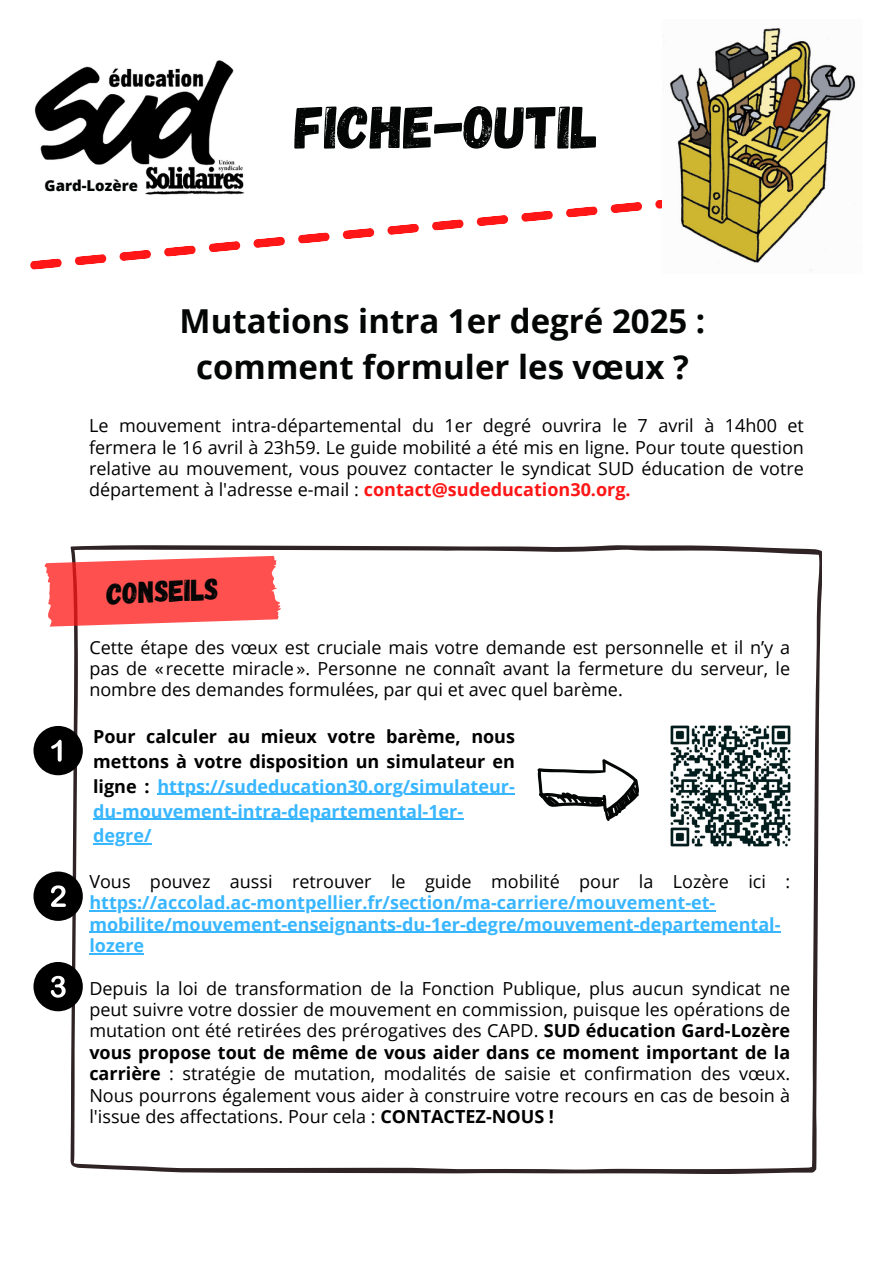
<style>
.page{position:relative;width:894px;height:1264px;background:#fff}
.page>*{position:absolute;margin:0;border:0;box-sizing:border-box;transform-origin:0 0}
.t1{font:60px "Gagalin";color:#040606}
.t2{font:700 33px/46.2px "Open Sans";color:#040606;text-align:center}
.t3{font:30px "Gagalin";color:#040606}
.t4{font:18px/21.3px "Open Sans";color:#000;text-align:justify}
.t5{font:700 18px/21.3px "Open Sans";color:#38b6ff}
.t6{font:700 18px/24.8px "Open Sans";color:#000;text-align:justify}
.t7{font:800 15px "Open Sans";color:#040606}
.s1{font-weight:700;color:#ff1616}
.s2{color:#38b6ff}
.s3{font-weight:700}
</style>
<div class="page">
<svg style="left:30px;top:199px;width:632px;height:71px"></svg>
<img style="left:662px;top:28px;width:194px;height:243px">
<svg style="left:70px;top:545px;width:752px;height:629px"></svg>
<svg style="left:45px;top:556px;width:236px;height:70px;background:#fe6565"></svg>
<hr style="left:89px;top:910px;width:626px;height:1px;background:#38b6ff">
<hr style="left:89px;top:931px;width:692px;height:1px;background:#38b6ff">
<hr style="left:89px;top:953px;width:55px;height:1px;background:#38b6ff">
<svg style="left:525px;top:724px;width:122px;height:122px"></svg>
<div style="left:33px;top:726px;width:50px;height:49px;background:#000;border-radius:50%"></div>
<svg style="left:51px;top:739px;width:11px;height:22px"></svg>
<div style="left:33px;top:871px;width:50px;height:49px;background:#000;border-radius:50%"></div>
<svg style="left:51px;top:885px;width:15px;height:21px"></svg>
<div style="left:33px;top:961px;width:50px;height:50px;background:#000;border-radius:50%"></div>
<svg style="left:51px;top:975px;width:15px;height:22px"></svg>
<img style="left:34px;top:60px;width:210px;height:135px">
<img style="left:669px;top:726px;width:121px;height:120px">
<hr style="left:157px;top:794px;width:358px;height:1px;background:#38b6ff">
<hr style="left:93px;top:818px;width:370px;height:1px;background:#38b6ff">
<hr style="left:93px;top:843px;width:58px;height:1px;background:#38b6ff">
<p class="t7" style="left:45px;top:175px;width:95px">Gard-Lozère</p>
<h5 class="t1" style="left:295px;top:88px;width:304px">FICHE-OUTIL</h5>
<h5 class="t2" style="left:179px;top:297px;width:527px">Mutations intra 1er degré 2025 : comment formuler les vœux ?</h5>
<h2 class="t4" style="left:89px;top:414px;width:716px">Le mouvement intra-départemental du 1er degré ouvrira le 7 avril à 14h00 et fermera le 16 avril à 23h59. Le guide mobilité a été mis en ligne. Pour toute question relative au mouvement, vous pouvez contacter le syndicat SUD éducation de votre département à l'adresse e-mail : <span class="s1">contact@sudeducation30.org.</span></h2>
<h5 class="t3" style="left:105px;top:574px;width:114px;rotate:-3deg">CONSEILS</h5>
<p class="t4" style="left:89px;top:636px;width:702px">Cette étape des vœux est cruciale mais votre demande est personnelle et il n’y a pas de « recette miracle». Personne ne connaît avant la fermeture du serveur, le nombre des demandes formulées, par qui et avec quel barème.</p>
<h5 class="t6" style="left:93px;top:724px;width:423px">Pour calculer au mieux votre barème, nous mettons à votre disposition un simulateur en ligne : <span class="s2">https://sudeducation30.org/simulateur-</span></h5>
<p class="t5" style="left:93px;top:800px;width:371px">du-mouvement-intra-departemental-1er-</p>
<p class="t5" style="left:93px;top:824px;width:60px">degre/</p>
<p class="t4" style="left:89px;top:870px;width:702px">Vous pouvez aussi retrouver le guide mobilité pour la Lozère ici :</p>
<p class="t5" style="left:89px;top:891px;width:627px">https://accolad.ac-montpellier.fr/section/ma-carriere/mouvement-et-</p>
<h1 class="t5" style="left:89px;top:912px;width:692px">mobilite/mouvement-enseignants-du-1er-degre/mouvement-departemental&shy;lozere</h1>
<h1 class="t4" style="left:89px;top:977px;width:702px">Depuis la loi de transformation de la Fonction Publique, plus aucun syndicat ne peut suivre votre dossier de mouvement en commission, puisque les opérations de</h1>
<p class="t4" style="left:89px;top:1019px;width:702px">mutation ont été retirées des prérogatives des CAPD. <span class="s3">SUD éducation Gard-Lozère vous propose tout de même de vous aider dans ce moment important de la carrière</span> : stratégie de mutation, modalités de saisie et confirmation des vœux.<br>Nous pourrons également vous aider à construire votre recours en cas de besoin à l'issue des affectations. Pour cela : <span class="s3">CONTACTEZ-NOUS !</span></p>
</div>
